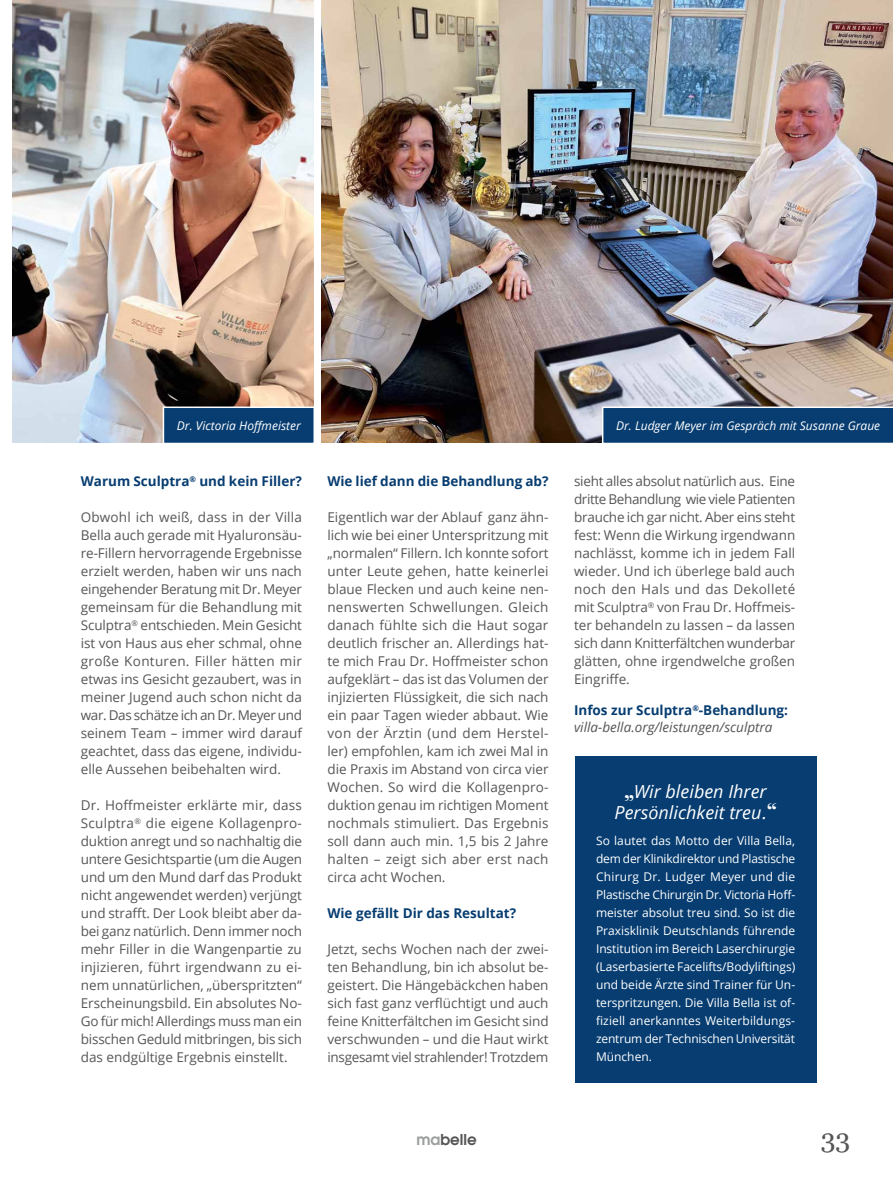
<style>
.page{position:relative;width:893px;height:1191px;background:#fff}
.page>*{position:absolute;margin:0;border:0;box-sizing:border-box;transform-origin:0 0}
.t1{font:27px "Georgia";color:#565656}
.t2{font:italic 18px/21px "Open Sans";color:#fff;text-align:center}
.t3{font:600 15px "Avant Garde LT";color:#565656}
.t4{font:13.5px/18px "Open Sans";color:#565656;text-align:justify}
.t5{font:700 13.5px "Open Sans";color:#073d71}
.t6{font:italic 13.5px/16.5px "Open Sans";color:#565656}
.t7{font:12px/18px "Open Sans";letter-spacing:-.015em;color:#fff;text-align:justify}
.t8{font:italic 12px "Open Sans";color:#fff}
.s1{font-weight:700;font-style:normal;color:#073d71}
.s2{font-family:"Modern";font-style:normal;font-size:31.5px}
.s3{color:#9c9d9d}
</style>
<div class="page">
<img style="left:12px;top:0;width:301px;height:443px">
<img style="left:321px;top:0;width:572px;height:443px">
<svg style="left:162px;top:406px;width:152px;height:37px;background:#184979"></svg>
<svg style="left:601px;top:406px;width:292px;height:37px;background:#164879"></svg>
<div style="left:575px;top:756px;width:241px;height:326px;background:#073d71"></div>
<p class="t8" style="left:177px;top:417px;width:125px">Dr. Victoria Hoffmeister</p>
<p class="t8" style="left:616px;top:417px;width:265px">Dr. Ludger Meyer im Gespräch mit Susanne Graue</p>
<p class="t5" style="left:81px;top:472px;width:223px">Warum Sculptra<sup>®</sup> und kein Filler?</p>
<p class="t4" style="left:81px;top:508px;width:223px">Obwohl ich weiß, dass in der Villa Bella auch gerade mit Hyaluronsäu&shy;re-Fillern hervorragende Ergebnisse erzielt werden, haben wir uns nach eingehender Beratung mit Dr. Meyer gemeinsam für die Behandlung mit Sculptra<sup>®</sup> entschieden. Mein Gesicht ist von Haus aus eher schmal, ohne große Konturen. Filler hätten mir etwas ins Gesicht gezaubert, was in meiner Jugend auch schon nicht da war. Das schätze ich an Dr. Meyer und seinem Team – immer wird darauf geachtet, dass das eigene, individu&shy;elle Aussehen beibehalten wird.</p>
<p class="t4" style="left:81px;top:796px;width:223px">Dr. Hoffmeister erklärte mir, dass Sculptra<sup>®</sup> die eigene Kollagenpro&shy;duktion anregt und so nachhaltig die untere Gesichtspartie (um die Augen und um den Mund darf das Produkt nicht angewendet werden) verjüngt und strafft. Der Look bleibt aber da&shy;bei ganz natürlich. Denn immer noch mehr Filler in die Wangenpartie zu injizieren, führt irgendwann zu ei&shy;nem unnatürlichen, „überspritzten“ Erscheinungsbild. Ein absolutes No-Go für mich! Allerdings muss man ein bisschen Geduld mitbringen, bis sich das endgültige Ergebnis einstellt.</p>
<p class="t5" style="left:327px;top:472px;width:223px">Wie lief dann die Behandlung ab?</p>
<p class="t4" style="left:327px;top:508px;width:223px">Eigentlich war der Ablauf ganz ähn&shy;lich wie bei einer Unterspritzung mit „normalen“ Fillern. Ich konnte sofort unter Leute gehen, hatte keinerlei blaue Flecken und auch keine nen&shy;nenswerten Schwellungen. Gleich danach fühlte sich die Haut sogar deutlich frischer an. Allerdings hat&shy;te mich Frau Dr. Hoffmeister schon aufgeklärt – das ist das Volumen der injizierten Flüssigkeit, die sich nach ein paar Tagen wieder abbaut. Wie von der Ärztin (und dem Herstel&shy;ler) empfohlen, kam ich zwei Mal in die Praxis im Abstand von circa vier Wochen. So wird die Kollagenpro&shy;duktion genau im richtigen Moment nochmals stimuliert. Das Ergebnis soll dann auch min. 1,5 bis 2 Jahre halten – zeigt sich aber erst nach circa acht Wochen.</p>
<p class="t5" style="left:327px;top:903px;width:190px">Wie gefällt Dir das Resultat?</p>
<p class="t4" style="left:327px;top:940px;width:223px">Jetzt, sechs Wochen nach der zwei&shy;ten Behandlung, bin ich absolut be&shy;geistert. Die Hängebäckchen haben sich fast ganz verflüchtigt und auch feine Knitterfältchen im Gesicht sind verschwunden – und die Haut wirkt insgesamt viel strahlender! Trotzdem</p>
<p class="t4" style="left:574px;top:472px;width:223px">sieht alles absolut natürlich aus. Eine dritte Behandlung wie viele Patienten brauche ich gar nicht. Aber eins steht fest: Wenn die Wirkung irgendwann nachlässt, komme ich in jedem Fall wieder. Und ich überlege bald auch noch den Hals und das Dekolleté mit Sculptra<sup>®</sup> von Frau Dr. Hoffmeis&shy;ter behandeln zu lassen – da lassen sich dann Knitterfältchen wunderbar glätten, ohne irgendwelche großen Eingriffe.</p>
<p class="t6" style="left:574px;top:702px;width:216px"><span class="s1">Infos zur Sculptra</span><sup>®</sup><span class="s1">-Behandlung: </span>villa-bella.org/leistungen/sculptra</p>
<h2 class="t2" style="left:615px;top:780px;width:164px"><span class="s2">„</span>Wir bleiben Ihrer<br>Persönlichkeit treu.<span class="s2">“</span></h2>
<p class="t7" style="left:596px;top:831px;width:201px">So lautet das Motto der Villa Bella, dem der Klinikdirektor und Plastische Chirurg Dr. Ludger Meyer und die Plastische Chirurgin Dr. Victoria Hoff&shy;meister absolut treu sind. So ist die Praxisklinik Deutschlands führende Institution im Bereich Laserchirurgie (Laserbasierte Facelifts/Bodyliftings) und beide Ärzte sind Trainer für Un&shy;terspritzungen. Die Villa Bella ist of&shy;fiziell anerkanntes Weiterbildungs&shy;zentrum der Technischen Universität München.</p>
<p class="t3" style="left:416px;top:1129px;width:62px"><span class="s3">ma</span>belle</p>
<h1 class="t1" style="left:821px;top:1122px;width:31px">33</h1>
</div>
